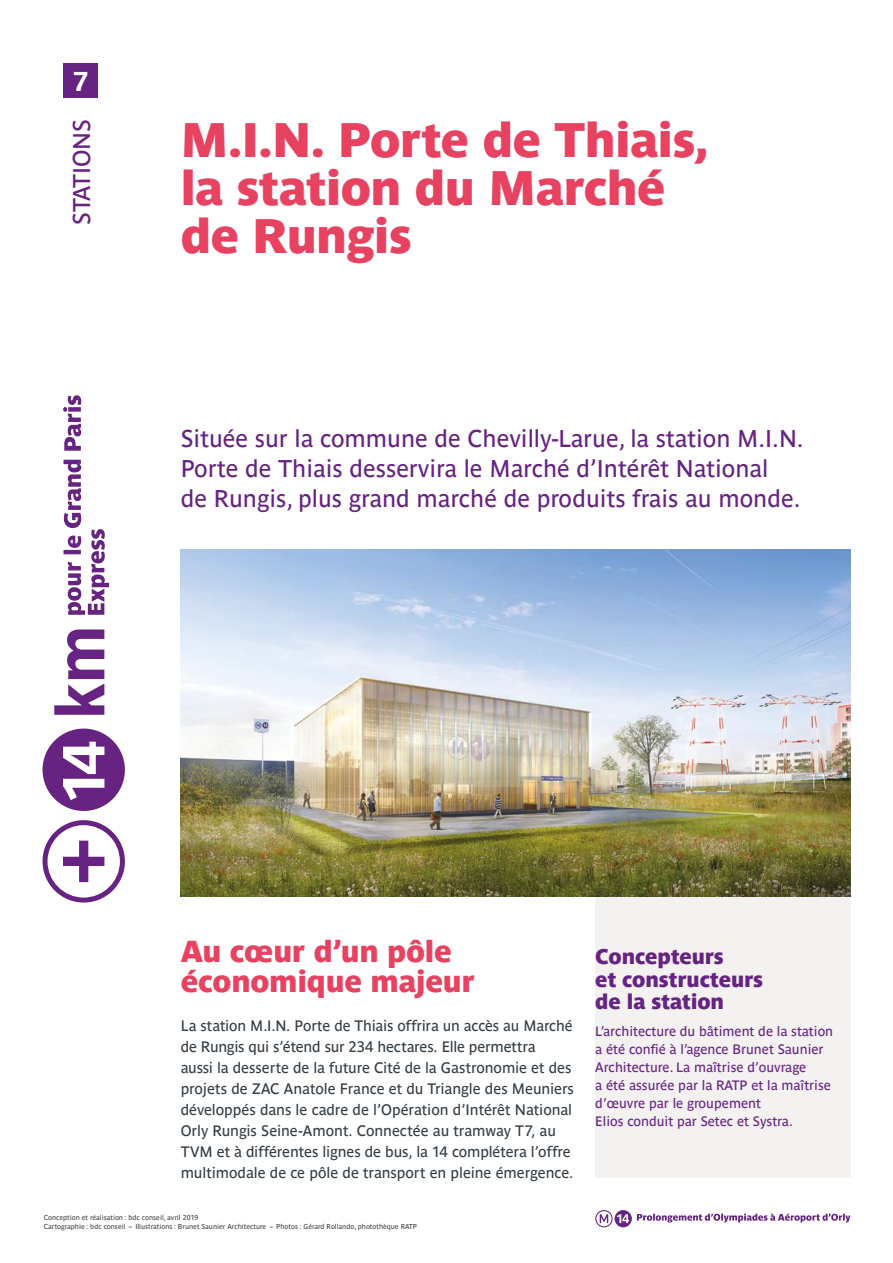
<style>
.page{position:relative;width:893px;height:1263px;background:#fff}
.page>*{position:absolute;margin:0;border:0;box-sizing:border-box;transform-origin:0 0}
.t1{font:48px/48px "Parisine Sombre";letter-spacing:-.01em;color:#e84261}
.t2{font:30px/30px "Parisine Sombre";letter-spacing:-.01em;color:#e84261}
.t3{font:700 27px "Parisine";color:#fff}
.t4{font:24px/30px "Parisine";color:#662382}
.t5{font:21px/22.5px "Parisine Sombre";letter-spacing:-.005em;color:#662382}
.t6{font:15px/21px "Parisine";letter-spacing:-.005em;color:#353e45}
.t7{font:13.5px/18px "Parisine";color:#662382}
.t8{font:7.05px/8.4px "Parisine";color:#404447}
</style>
<div class="page">
<svg style="left:595px;top:1210px;width:255px;height:17px"></svg>
<div style="left:595px;top:896px;width:255px;height:282px;background:#f4f1f1"></div>
<img style="left:181px;top:550px;width:669px;height:346px">
<div style="left:64px;top:64px;width:34px;height:34px;background:#662382"></div>
<svg style="left:43px;top:728px;width:82px;height:83px"></svg>
<svg style="left:54px;top:629px;width:50px;height:86px"></svg>
<svg style="left:43px;top:820px;width:82px;height:82px"></svg>
<svg style="left:63px;top:395px;width:46px;height:220px"></svg>
<h3 class="t3" style="left:73px;top:66px;width:17px">7</h3>
<h3 class="t4" style="left:67px;top:225px;width:107px;rotate:-90deg">STATIONS</h3>
<h1 class="t1" style="left:181px;top:115px;width:529px">M.I.N. Porte de Thiais, la station du Marché de Rungis</h1>
<h3 class="t4" style="left:181px;top:423px;width:624px">Située sur la commune de Chevilly-Larue, la station M.I.N.<br>Porte de Thiais desservira le Marché d’Intérêt National<br>de Rungis, plus grand marché de produits frais au monde.</h3>
<h2 class="t2" style="left:181px;top:936px;width:296px">Au cœur d’un pôle économique majeur</h2>
<p class="t6" style="left:181px;top:1015px;width:395px">La station M.I.N. Porte de Thiais offrira un accès au Marché de Rungis qui s’étend sur 234 hectares. Elle permettra<br>aussi la desserte de la future Cité de la Gastronomie et des projets de ZAC Anatole France et du Triangle des Meuniers développés dans le cadre de l’Opération d’Intérêt National Orly Rungis Seine-Amont. Connectée au tramway T7, au TVM et à différentes lignes de bus, la 14 complétera l’offre multimodale de ce pôle de transport en pleine émergence.</p>
<h3 class="t5" style="left:595px;top:945px;width:169px">Concepteurs<br>et constructeurs de la station</h3>
<p class="t7" style="left:595px;top:1022px;width:239px">L’architecture du bâtiment de la station a été confié à l’agence Brunet Saunier Architecture. La maîtrise d’ouvrage<br>a été assurée par la RATP et la maîtrise d’œuvre par le groupement<br>Elios conduit par Setec et Systra.</p>
<p class="t8" style="left:44px;top:1214px;width:375px">Conception et réalisation : bdc conseil, avril 2019<br>Cartographie : bdc conseil – Illustrations : Brunet Saunier Architecture – Photos : Gérard Rollando, photothèque RATP</p>
</div>
